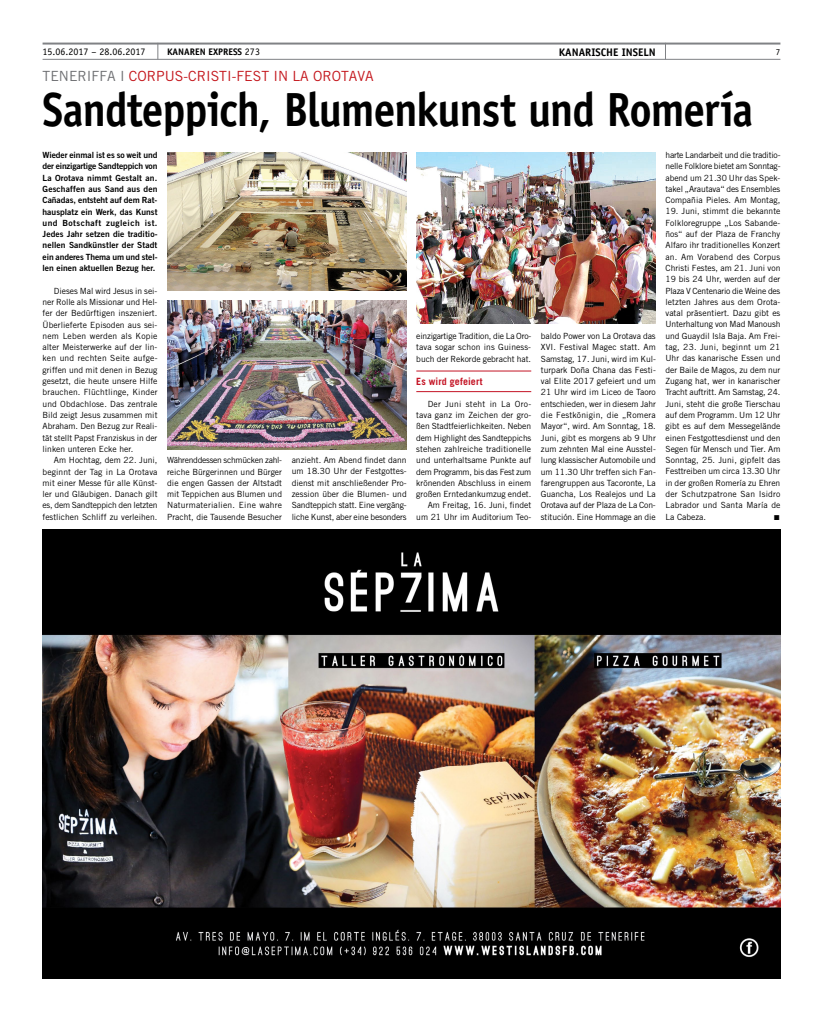
<style>
.page{position:relative;width:823px;height:1021px;background:#fff}
.page>*{position:absolute;margin:0;border:0;box-sizing:border-box;transform-origin:0 0}
.t1{font:700 48px "Officina Sans Std";letter-spacing:-.025em;color:#000;scale:.9 1}
.t2{font:14px "Trade Gothic LT Std";color:#c4161c}
.t3{font:700 11px "Officina Sans Std";color:#000}
.t4{font:10px "Officina Sans Std";color:#000}
.t5{font:700 10px "Trade Gothic LT Std";letter-spacing:.02em;color:#c41425}
.t6{font:700 9.5px "Officina Sans Std";color:#000}
.t7{font:9px "Officina Sans Std";color:#000}
.t8{font:8.5px/11.3px "Trade Gothic LT Std";color:#000;text-align:justify}
.t9{font:8.5px/11.3px "Trade Gothic LT Std Bd 2";color:#000;text-align:justify}
.t10{font:7px "Zapf Dingbats Std";color:#000}
.s1{font-weight:400;font-size:10px}
.s2{color:#6d6e71}
</style>
<div class="page">
<hr style="left:43px;top:59px;width:737px;height:1px;background:#808285">
<hr style="left:43px;top:43px;width:737px;height:2px;background:#808285">
<svg style="left:157px;top:44px;width:1px;height:15px"></svg>
<img style="left:43px;top:529px;width:737px;height:449px">
<hr style="left:416px;top:370px;width:115px;height:1px;background:#c41425">
<hr style="left:416px;top:391px;width:115px;height:1px;background:#c41425">
<img style="left:167px;top:152px;width:239px;height:138px">
<img style="left:167px;top:300px;width:239px;height:149px">
<img style="left:416px;top:152px;width:239px;height:171px">
<p class="t4" style="left:43px;top:46px;width:104px">15.06.2017 – 28.06.2017</p>
<p class="t6" style="left:167px;top:46px;width:94px">KANAREN EXPRESS <span class="s1">273</span></p>
<p class="t3" style="left:558px;top:45px;width:7px">kanarische</p>
<p class="t3" style="left:621px;top:45px;width:7px">inseln</p>
<p class="t7" style="left:775px;top:47px;width:6px">7</p>
<h2 class="t2" style="left:43px;top:68px;width:332px"><span class="s2">Teneriffa I</span> Corpus-Cristi-Fest in La Orotava</h2>
<h1 class="t1" style="left:43px;top:80px;width:790px">Sandteppich, Blumenkunst und Romería</h1>
<p class="t9" style="left:43px;top:149px;width:116px">Wieder einmal ist es so weit und der einzigartige Sandteppich von La Orotava nimmt Gestalt an.<br>Geschaffen aus Sand aus den Cañadas, entsteht auf dem Rat&shy;hausplatz ein Werk, das Kunst und Botschaft zugleich ist.<br>Jedes Jahr setzen die traditio&shy;nellen Sandkünstler der Stadt ein anderes Thema um und stel&shy;len einen aktuellen Bezug her.</p>
<p class="t8" style="left:43px;top:285px;width:116px;text-indent:11px">Dieses Mal wird Jesus in sei&shy;ner Rolle als M issionar und Hel&shy;fer der Bedürftigen inszeniert.<br>Überlieferte Episoden aus sei&shy;nem Leben werden als Kopie alter M eisterwerke auf der lin&shy;ken und rechten Seite aufge&shy;griffen und mit denen in Bezug gesetzt, die heute unsere Hilfe brauchen. Flüchtlinge, Kinder und Obdachlose. Das zentrale Bild zeigt Jesus zusammen mit Abraham. Den Bezug zur Reali&shy;tät stellt Papst Franziskus in der linken unteren Ecke her.</p>
<p class="t8" style="left:43px;top:454px;width:116px;text-indent:11px">Am Hochtag, dem 22. Juni, beginnt der Tag in La Orotava mit einer Messe für alle Künst&shy;ler und Gläubigen. Danach gilt es, dem Sandteppich den letzten festlichen Schliff zu verleihen.</p>
<p class="t8" style="left:167px;top:454px;width:116px">Währenddessen schmücken zahl&shy;reiche Bürgerinnen und Bürger die engen Gassen der Altstadt mit Teppichen aus Blumen und Naturmaterialien. Eine wahre Pracht, die Tausende Besucher</p>
<p class="t8" style="left:291px;top:454px;width:116px">anzieht. Am Abend findet dann um 18.30 Uhr der Festgottes&shy;dienst mit anschließender Pro&shy;zession über die Blumen- und Sandteppich statt. E ine vergäng&shy;liche Kunst, aber eine besonders</p>
<p class="t8" style="left:416px;top:330px;width:116px">einzigartige Tradition, die La Oro&shy;tava sogar schon ins Guiness&shy;buch der Rekorde gebracht hat.</p>
<p class="t5" style="left:416px;top:375px;width:68px">Es wird gefeiert</p>
<p class="t8" style="left:416px;top:398px;width:116px;text-align:right">Der Juni steht in La Oro&shy;tava ganz im Zeichen der gro&shy;ßen Stadtfeierlichkeiten. Neben dem Highlight des Sandteppichs stehen zahlreiche traditionelle und unterhaltsame Punkte auf dem Programm, bis das Fest zum krönenden Abschluss in einem großen Erntedankumzug endet.<br>Am Freitag, 16. Juni, findet um 21 Uhr im Auditorium Teo-</p>
<p class="t8" style="left:540px;top:330px;width:116px">baldo Power von La Orotava das XVI . Festival M agec statt. Am Samstag, 17. Juni, wird im Kul&shy;turpark Doña Chana das Festi&shy;val Elite 2017 gefeiert und um 21 Uhr wird im Liceo de Taoro entschieden, wer in diesem Jahr die Festkönigin, die „Romera M ayor“, wird. Am Sonntag, 18.<br>Juni, gibt es morgens ab 9 Uhr zum zehnten Mal eine Ausstel&shy;lung klassischer Automobile und um 11.30 Uhr treffen sich Fan&shy;farengruppen aus Tacoronte, La Guancha, Los Realejos und La Orotava auf der Plaza de La Con&shy;stitución. Eine Hommage an die</p>
<p class="t8" style="left:665px;top:149px;width:116px">harte Landarbeit und die traditio&shy;nelle Folklore bietet am Sonntag&shy;abend um 21.30 Uhr das Spek&shy;takel „Arautava“ des Ensembles Compañia Pieles. Am Montag,</p>
<p class="t8" style="left:665px;top:206px;width:116px">19. Juni, stimmt die bekannte Folkloregruppe „Los Sabande&shy;ños“ auf der Plaza de Franchy Alfaro ihr traditionelles Konzert an. Am Vorabend des Corpus Christi Festes, am 21. Juni von 19 bis 24 Uhr, werden auf der Plaza V Centenario die Weine des letzten Jahres aus dem Orota&shy;vatal präsentiert. Dazu gibt es Unterhaltung von Mad Manoush und Guaydil Isla Baja. Am Frei&shy;tag, 23. Juni, beginnt um 21<br>Uhr das kanarische Essen und der Baile de Magos, zu dem nur Zugang hat, wer in kanarischer Tracht auftritt. Am Samstag, 24.<br>Juni, steht die große Tierschau auf dem Programm. Um 12 Uhr gibt es auf dem Messegelände einen Festgottesdienst und den Segen für M ensch und Tier. Am Sonntag, 25. Juni, gipfelt das Festtreiben um circa 13.30 Uhr in der großen Romería zu Ehren der Schutzpatrone San I sidro Labrador und Santa M aría de La Cabeza.</p>
<p class="t10" style="left:773px;top:514px;width:7px">■</p>
</div>
